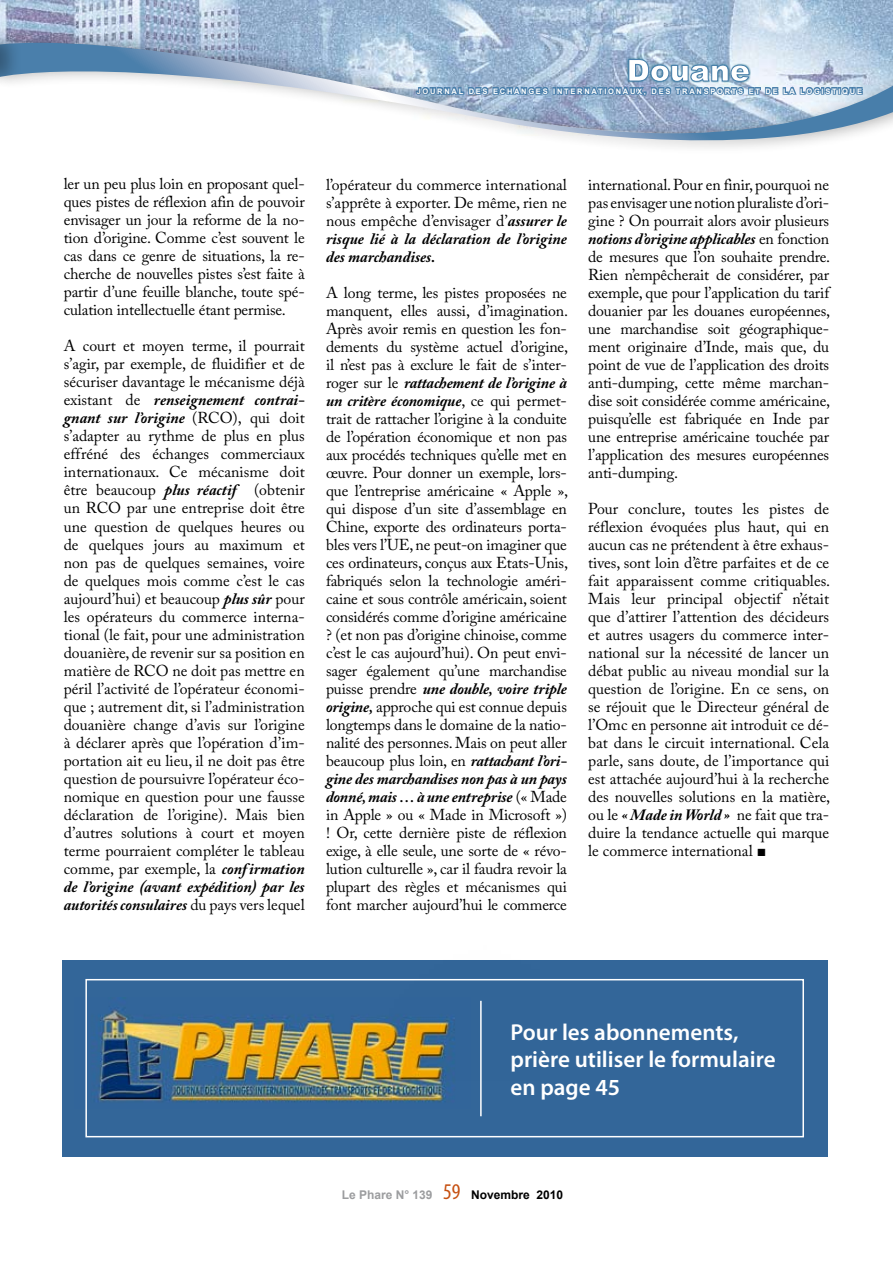
<style>
.page{position:relative;width:893px;height:1263px;background:#fff}
.page>*{position:absolute;margin:0;border:0;box-sizing:border-box;transform-origin:0 0}
.t1{font:600 23.1px/27.8px "Myriad Pro";color:#fff}
.t2{font:15.75px/18px "Adobe Caslon Pro";letter-spacing:-.005em;color:#000;text-align:justify}
.t3{font:700 12px "Arial";color:#9c9d9f}
.t4{font:700 7.5px "Arial";letter-spacing:.23em;color:#fff}
.s1{font-weight:700;font-style:italic}
.s2{font-family:"Times New Roman"}
.s3{font-family:"Myriad Pro";font-weight:400;font-stretch:condensed;font-size:22.5px;color:#c65011}
.s4{color:#000}
</style>
<div class="page">
<img style="left:0;top:0;width:893px;height:28px">
<div style="left:0;top:28px;width:893px;height:126px;background:#000;opacity:.3"></div>
<svg style="left:0;top:43px;width:893px;height:111px"></svg>
<div style="left:627px;top:57px;width:124px;height:26px;background:#005e76;opacity:.75"></div>
<svg style="left:415px;top:59px;width:449px;height:41px;background:#a3bcd4"></svg>
<div style="left:0;top:27px;width:22px;height:126px;background:#000;opacity:.3"></div>
<svg style="left:0;top:44px;width:1px;height:32px"></svg>
<div style="left:63px;top:960px;width:765px;height:197px;background:#369"></div>
<img style="left:96px;top:1010px;width:350px;height:92px">
<img style="left:331px;top:1000px;width:151px;height:81px">
<hr style="left:480px;top:1001px;width:2px;height:115px;background:#fff">
<div style="left:85px;top:979px;width:719px;height:158px;border:2px solid #fff"></div>
<p class="t4" style="left:417px;top:86px;width:447px">JOURNAL DES ECHANGES INTERNATIONAUX, DES TRANSPORTS ET DE LA LOGISTIQUE</p>
<p class="t2" style="left:64px;top:175px;width:242px">ler un peu plus loin en proposant quel&shy;ques pistes de réflexion afin de pouvoir envisager un jour la reforme de la no&shy;tion d’origine. Comme c’est souvent le cas dans ce genre de situations, la re&shy;cherche de nouvelles pistes s’est faite à partir d’une feuille blanche, toute spé&shy;culation intellectuelle étant permise.</p>
<p class="t2" style="left:64px;top:337px;width:242px">A court et moyen terme, il pourrait s’agir, par exemple, de fluidifier et de sécuriser davantage le mécanisme déjà existant de <span class="s1">renseignement contrai&shy;gnant sur l’origine</span> (RCO), qui doit s’adapter au rythme de plus en plus effréné des échanges commerciaux internationaux. Ce mécanisme doit être beaucoup <span class="s1">plus réactif</span> (obtenir un RCO par une entreprise doit être une question de quelques heures ou de quelques jours au maximum et non pas de quelques semaines, voire de quelques mois comme c’est le cas aujourd’hui) et beaucoup <span class="s1">plus sûr</span> pour les opérateurs du commerce interna&shy;tional (le fait, pour une administration douanière, de revenir sur sa position en matière de RCO ne doit pas mettre en péril l’activité de l’opérateur économi&shy;que ; autrement dit, si l’administration douanière change d’avis sur l’origine à déclarer après que l’opération d’im&shy;portation ait eu lieu, il ne doit pas être question de poursuivre l’opérateur éco&shy;nomique en question pour une fausse déclaration de l’origine). Mais bien d’autres solutions à court et moyen terme pourraient compléter le tableau comme, par exemple, la <span class="s1">conf irmation de l’origine (avant expédition) par les autorités consulaires</span> du pays vers lequel</p>
<p class="t2" style="left:326px;top:175px;width:242px">l’opérateur du commerce international s’apprête à exporter. De même, rien ne nous empêche d’envisager d’<span class="s1">assurer le risque lié à la déclaration de l’origine des marchandises.</span></p>
<p class="t2" style="left:326px;top:283px;width:244px">A long terme, les pistes proposées ne manquent, elles aussi, d’imagination.<br>Après avoir remis en question les fon&shy;dements du système actuel d’origine, il n’est pas à exclure le fait de s’inter&shy;roger sur le <span class="s1">rattachement de l’origine à un critère économique</span>, ce qui permet&shy;trait de rattacher l’origine à la conduite de l’opération économique et non pas aux procédés techniques qu’elle met en œuvre. Pour donner un exemple, lors&shy;que l’entreprise américaine « Apple », qui dispose d’un site d’assemblage en Chine, exporte des ordinateurs porta&shy;bles vers l’UE, ne peut-on imaginer que ces ordinateurs, conçus aux Etats-Unis, fabriqués selon la technologie améri&shy;caine et sous contrôle américain, soient considérés comme d’origine américaine ? (et non pas d’origine chinoise, comme c’est le cas aujourd’hui). On peut envi&shy;sager également qu’une marchandise puisse prendre <span class="s1">une double, voire triple origine,</span> approche qui est connue depuis longtemps dans le domaine de la natio&shy;nalité des personnes. Mais on peut aller beaucoup plus loin, en <span class="s1">rattachant l’ori&shy;gine des marchandises non pas à un pays donné, mais … à une entreprise</span> (« Made in Apple » ou « Made in Microsoft ») ! Or, cette dernière piste de réflexion exige, à elle seule, une sorte de « révo&shy;lution culturelle », car il faudra revoir la plupart des règles et mécanismes qui font marcher aujourd’hui le commerce</p>
<p class="t2" style="left:588px;top:175px;width:244px">international. Pour en finir, pourquoi ne pas envisager une notion pluraliste d’ori&shy;gine ? On pourrait alors avoir plusieurs <span class="s1">notions d’origine applicables</span> en fonction de mesures que l’on souhaite prendre.<br>Rien n’empêcherait de considérer, par exemple, que pour l’application du tarif douanier par les douanes européennes, une marchandise soit géographique&shy;ment originaire d’Inde, mais que, du point de vue de l’application des droits anti-dumping, cette même marchan&shy;dise soit considérée comme américaine, puisqu’elle est fabriquée en Inde par une entreprise américaine touchée par l’application des mesures européennes anti-dumping.</p>
<p class="t2" style="left:588px;top:499px;width:244px">Pour conclure, toutes les pistes de réflexion évoquées plus haut, qui en aucun cas ne prétendent à être exhaus&shy;tives, sont loin d’être parfaites et de ce fait apparaissent comme critiquables.<br>Mais leur principal objectif n’était que d’attirer l’attention des décideurs et autres usagers du commerce inter&shy;national sur la nécessité de lancer un débat public au niveau mondial sur la question de l’origine. En ce sens, on se réjouit que le Directeur général de l’Omc en personne ait introduit ce dé&shy;bat dans le circuit international. Cela parle, sans doute, de l’importance qui est attachée aujourd’hui à la recherche des nouvelles solutions en la matière, ou le <span class="s1">« Made in World »</span> ne fait que tra&shy;duire la tendance actuelle qui marque le commerce international <span class="s2">■</span></p>
<h1 class="t1" style="left:510px;top:1017px;width:267px">Pour les abonnements, prière utiliser le formulaire en page 45</h1>
<p class="t3" style="left:342px;top:1187px;width:223px">Le Phare N° 139 <span class="s3">59</span> <span class="s4">Novembre 2010</span></p>
</div>
